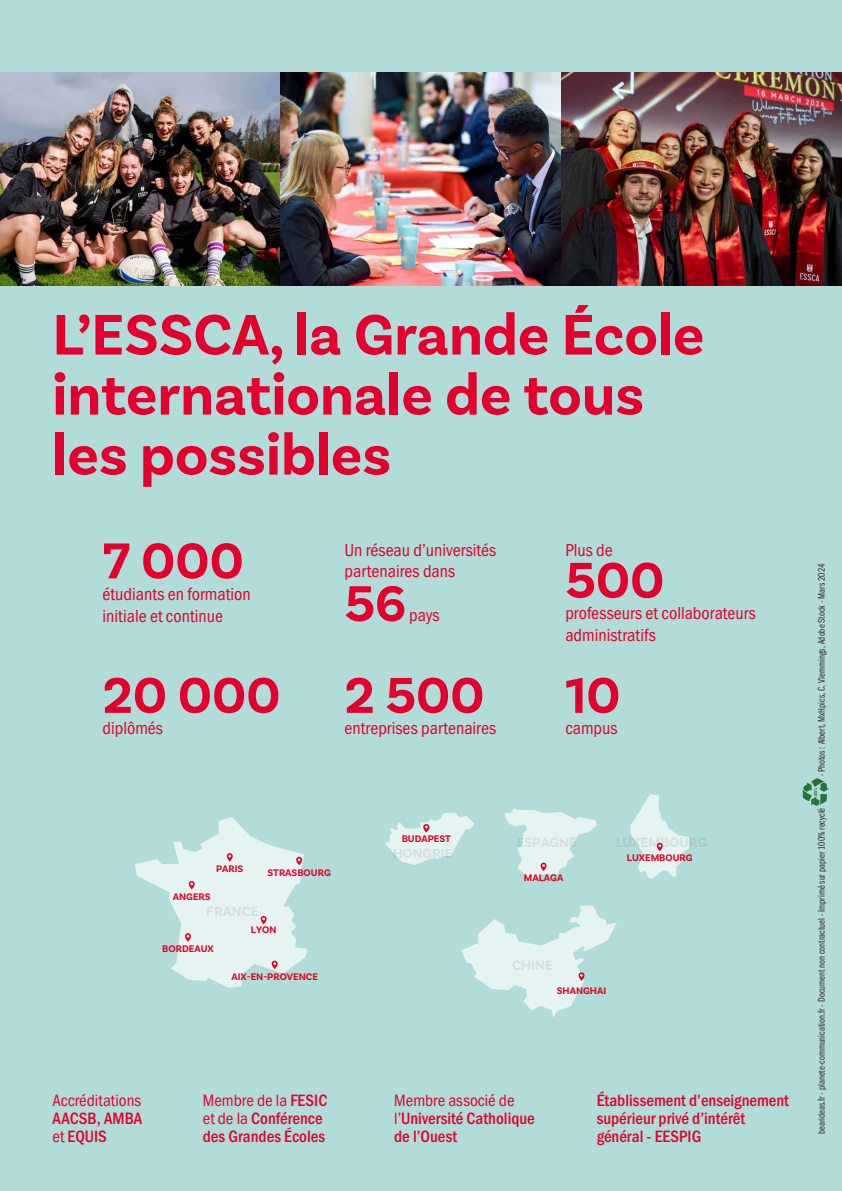
<style>
.page{position:relative;width:842px;height:1191px;background:#b2dcd9}
.page>*{position:absolute;margin:0;border:0;box-sizing:border-box;transform-origin:0 0}
.t1{font:700 60px/60px "Basic Sans";color:#e4002c}
.t2{font:700 52.8px "Basic Sans";color:#e4002c}
.t3{font:18px/21.6px "Franklin Gothic URW Cond";color:#e4002c}
.t4{font:500 17px/18px "Franklin Gothic URW Cond";color:#e4002c}
.t5{font:17px/18px "Franklin Gothic URW Cond";color:#e4002c;text-align:justify}
.t6{font:10px "Franklin Gothic URW Com Boo";color:#2d2a27}
.t7{font:700 10px "Basic Sans";color:#e3001e}
.t8{font:700 10px "Basic Sans";color:#e4002c}
.s1{font-weight:500}
.s2{font-weight:400}
</style>
<div class="page">
<img style="left:0;top:72px;width:842px;height:214px">
<svg style="left:803px;top:778px;width:26px;height:27px"></svg>
<svg style="left:135px;top:817px;width:172px;height:170px"></svg>
<svg style="left:461px;top:905px;width:156px;height:112px"></svg>
<svg style="left:385px;top:813px;width:90px;height:52px"></svg>
<svg style="left:504px;top:808px;width:93px;height:73px"></svg>
<svg style="left:630px;top:794px;width:59px;height:84px"></svg>
<p class="t1" style="left:52px;top:305px;width:653px">L’ESSCA, la Grande École internationale de tous</p>
<p class="t1" style="left:52px;top:425px;width:340px">les possibles</p>
<p class="t2" style="left:103px;top:529px;width:143px">7 000</p>
<p class="t3" style="left:103px;top:582px;width:150px">étudiants en formation initiale et continue</p>
<p class="t2" style="left:103px;top:663px;width:179px">20 000</p>
<p class="t3" style="left:103px;top:716px;width:62px">diplômés</p>
<p class="t3" style="left:344px;top:537px;width:153px">Un réseau d’universités</p>
<p class="t3" style="left:344px;top:559px;width:112px">partenaires dans</p>
<p class="t2" style="left:344px;top:571px;width:63px">56</p>
<p class="t3" style="left:409px;top:603px;width:32px">pays</p>
<p class="t2" style="left:344px;top:663px;width:141px">2 500</p>
<p class="t3" style="left:344px;top:716px;width:153px">entreprises partenaires</p>
<p class="t3" style="left:565px;top:537px;width:49px">Plus de</p>
<p class="t2" style="left:565px;top:548px;width:100px">500</p>
<p class="t3" style="left:565px;top:601px;width:192px">professeurs et collaborateurs administratifs</p>
<p class="t2" style="left:565px;top:663px;width:57px">10</p>
<p class="t3" style="left:565px;top:716px;width:54px">campus</p>
<p class="t7" style="left:216px;top:862px;width:29px">PARIS</p>
<p class="t7" style="left:173px;top:890px;width:39px">ANGERS</p>
<p class="t8" style="left:267px;top:867px;width:65px">STRASBOURG</p>
<p class="t7" style="left:162px;top:942px;width:53px">BORDEAUX</p>
<p class="t7" style="left:251px;top:923px;width:27px">LYON</p>
<p class="t7" style="left:231px;top:970px;width:88px">AIX-EN-PROVENCE</p>
<p class="t7" style="left:402px;top:832px;width:51px">BUDAPEST</p>
<p class="t7" style="left:524px;top:871px;width:41px">MALAGA</p>
<p class="t7" style="left:627px;top:851px;width:67px">LUXEMBOURG</p>
<p class="t7" style="left:557px;top:984px;width:51px">SHANGHAI</p>
<p class="t5" style="left:52px;top:1090px;width:91px">Accréditations <span class="s1">AACSB, AMBA </span>et <span class="s1">EQUIS</span></p>
<p class="t4" style="left:203px;top:1090px;width:126px"><span class="s2">Membre de la</span> FESIC <span class="s2">et de la</span> Conférence des Grandes Écoles</p>
<p class="t4" style="left:394px;top:1090px;width:142px"><span class="s2">Membre associé de l’</span>Université Catholique de l’Ouest</p>
<p class="t4" style="left:597px;top:1090px;width:194px">Établissement d’enseignement supérieur privé d’intérêt général - EESPIG</p>
<p class="t6" style="left:815px;top:776px;width:214px;rotate:-90deg">- Photos : Albert, MxHpics, C. Vlemmings, Adobe Stock - Mars 2024</p>
<p class="t6" style="left:815px;top:1134px;width:328px;rotate:-90deg">bearideas.fr - planete-communication.fr - Document non contractuel - Imprimé sur papier 100% recyclé</p>
</div>
